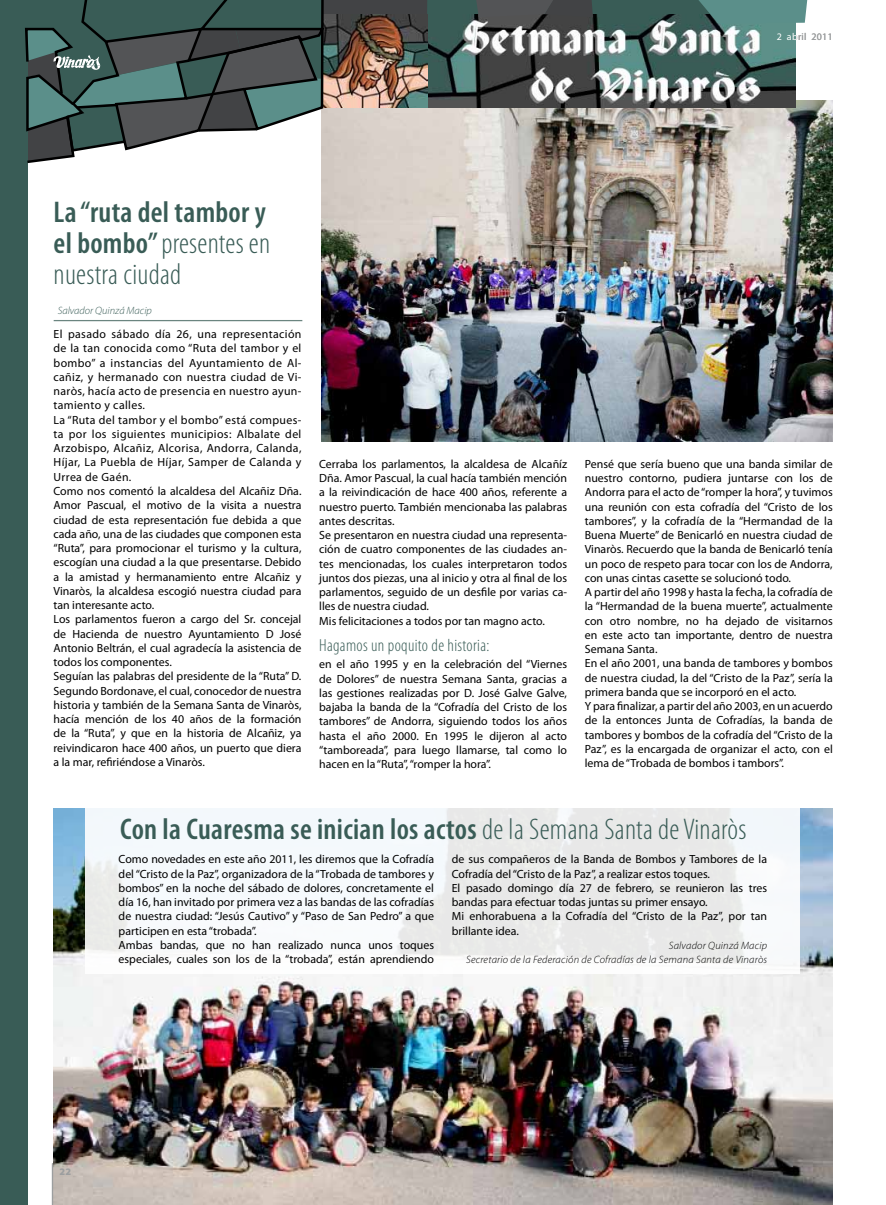
<style>
.page{position:relative;width:886px;height:1205px;background:#fff}
.page>*{position:absolute;margin:0;border:0;box-sizing:border-box;transform-origin:0 0}
.t1{font:600 condensed 30px/31.2px "Myriad Pro";letter-spacing:.01em;color:#395c56}
.t2{font:300 condensed 17.5px "Myriad Pro";letter-spacing:.02em;color:#395c56}
.t3{font:11.88px/14.2px "Myriad Pro";color:#000}
.t4{font:italic 300 10.62px/14.2px "Myriad Pro";letter-spacing:.02em;color:#000;text-align:right}
.t5{font:italic 300 10.62px "Myriad Pro";color:#395c56}
.t6{font:10px "Myriad Pro";letter-spacing:.025em;color:#9c9e9f}
.t7{font:900 10px "Myriad Pro";color:#9c9e9f}
.s1{color:#fff}
.s2{font-weight:300}
</style>
<div class="page">
<div style="left:0;top:0;width:27px;height:1205px;background:#395c56"></div>
<img style="left:321px;top:100px;width:511px;height:341px">
<hr style="left:54px;top:320px;width:248px;height:1px;background:#6b8580">
<div style="left:416px;top:0;width:318px;height:17px;background:#395c56"></div>
<img style="left:684px;top:17px;width:111px;height:90px">
<svg style="left:698px;top:0;width:109px;height:23px;background:#588984"></svg>
<img style="left:53px;top:809px;width:780px;height:396px">
<div style="left:86px;top:806px;width:714px;height:168px;background:linear-gradient(to bottom,#edf1f3,#f5f5f5)"></div>
<hr style="left:52px;top:1163px;width:1px;height:42px;background:#9c9e9f">
<img style="left:25px;top:0;width:659px;height:165px">
<p class="t6" style="left:777px;top:31px;width:57px"><span class="s1">2 ab</span>ril 2011</p>
<h1 class="t1" style="left:54px;top:196px;width:218px">La “ruta del tambor y el bombo” <span class="s2">presentes en nuestra ciudad</span></h1>
<p class="t5" style="left:58px;top:304px;width:96px">Salvador Quinzá Macip</p>
<p class="t3" style="left:54px;top:327px;width:249px">El pasado sábado día 26, una representación de la tan conocida como “Ruta del tambor y el bombo” a instancias del Ayuntamiento de Al&shy;cañiz, y hermanado con nuestra ciudad de Vi&shy;naròs, hacía acto de presencia en nuestro ayun&shy;tamiento y calles.<br>La “Ruta del tambor y el bombo” está compues&shy;ta por los siguientes municipios: Albalate del Arzobispo, Alcañiz, Alcorisa, Andorra, Calanda, Híjar, La Puebla de Híjar, Samper de Calanda y Urrea de Gaén.<br>Como nos comentó la alcaldesa del Alcañiz Dña.<br>Amor Pascual, el motivo de la visita a nuestra ciudad de esta representación fue debida a que cada año, una de las ciudades que componen esta “Ruta”, para promocionar el turismo y la cultura, escogían una ciudad a la que presentarse. Debido a la amistad y hermanamiento entre Alcañiz y Vinaròs, la alcaldesa escogió nuestra ciudad para tan interesante acto.<br>Los parlamentos fueron a cargo del Sr. concejal de Hacienda de nuestro Ayuntamiento D José Antonio Beltrán, el cual agradecía la asistencia de todos los componentes.<br>Seguían las palabras del presidente de la “Ruta” D.<br>Segundo Bordonave, el cual, conocedor de nuestra historia y también de la Semana Santa de Vinaròs, hacía mención de los 40 años de la formación de la “Ruta”, y que en la historia de Alcañiz, ya reivindicaron hace 400 años, un puerto que diera a la mar, refiriéndose a Vinaròs.</p>
<p class="t3" style="left:319px;top:456px;width:249px">Cerraba los parlamentos, la alcaldesa de Alcañíz Dña. Amor Pascual, la cual hacía también mención a la reivindicación de hace 400 años, referente a nuestro puerto. También mencionaba las palabras antes descritas.<br>Se presentaron en nuestra ciudad una representa&shy;ción de cuatro componentes de las ciudades an&shy;tes mencionadas, los cuales interpretaron todos juntos dos piezas, una al inicio y otra al final de los parlamentos, seguido de un desfile por varias ca&shy;lles de nuestra ciudad.<br>Mis felicitaciones a todos por tan magno acto.</p>
<h2 class="t2" style="left:319px;top:634px;width:172px">Hagamos un poquito de historia:</h2>
<p class="t3" style="left:319px;top:657px;width:249px;text-align:justify">en el año 1995 y en la celebración del “Viernes de Dolores” de nuestra Semana Santa, gracias a las gestiones realizadas por D. José Galve Galve, bajaba la banda de la “Cofradía del Cristo de los tambores” de Andorra, siguiendo todos los años hasta el año 2000. En 1995 le dijeron al acto “tamboreada”, para luego llamarse, tal como lo hacen en la “Ruta”, “romper la hora”.</p>
<p class="t3" style="left:585px;top:456px;width:249px">Pensé que sería bueno que una banda similar de nuestro contorno, pudiera juntarse con los de Andorra para el acto de “romper la hora”, y tuvimos una reunión con esta cofradía del “Cristo de los tambores”, y la cofradía de la “Hermandad de la Buena Muerte” de Benicarló en nuestra ciudad de Vinaròs. Recuerdo que la banda de Benicarló tenía un poco de respeto para tocar con los de Andorra, con unas cintas casette se solucionó todo.<br>A partir del año 1998 y hasta la fecha, la cofradía de la “Hermandad de la buena muerte”, actualmente con otro nombre, no ha dejado de visitarnos en este acto tan importante, dentro de nuestra Semana Santa.<br>En el año 2001, una banda de tambores y bombos de nuestra ciudad, la del “Cristo de la Paz”, sería la primera banda que se incorporó en el acto.<br>Y para finalizar, a partir del año 2003, en un acuerdo de la entonces Junta de Cofradías, la banda de tambores y bombos de la cofradía del “Cristo de la Paz”, es la encargada de organizar el acto, con el lema de “Trobada de bombos i tambors”.</p>
<h1 class="t1" style="left:120px;top:812px;width:628px">Con la Cuaresma se inician los actos <span class="s2">de la Semana Santa de Vinaròs</span></h1>
<p class="t3" style="left:119px;top:852px;width:317px">Como novedades en este año 2011, les diremos que la Cofradía del “Cristo de la Paz”, organizadora de la “Trobada de tambores y bombos” en la noche del sábado de dolores, concretamente el día 16, han invitado por primera vez a las bandas de las cofradías de nuestra ciudad: “Jesús Cautivo” y “Paso de San Pedro” a que participen en esta “trobada”.<br>Ambas bandas, que no han realizado nunca unos toques especiales, cuales son los de la “trobada”, están aprendiendo</p>
<p class="t3" style="left:452px;top:852px;width:317px">de sus compañeros de la Banda de Bombos y Tambores de la Cofradía del “Cristo de la Paz”, a realizar estos toques.<br>El pasado domingo día 27 de febrero, se reunieron las tres bandas para efectuar todas juntas su primer ensayo.<br>Mi enhorabuena a la Cofradía del “Cristo de la Paz”, por tan brillante idea.</p>
<p class="t4" style="left:466px;top:938px;width:303px">Salvador Quinzá Macip<br>Secretario de la Federación de Cofradías de la Semana Santa de Vinaròs</p>
<p class="t7" style="left:59px;top:1165px;width:13px">22</p>
</div>
